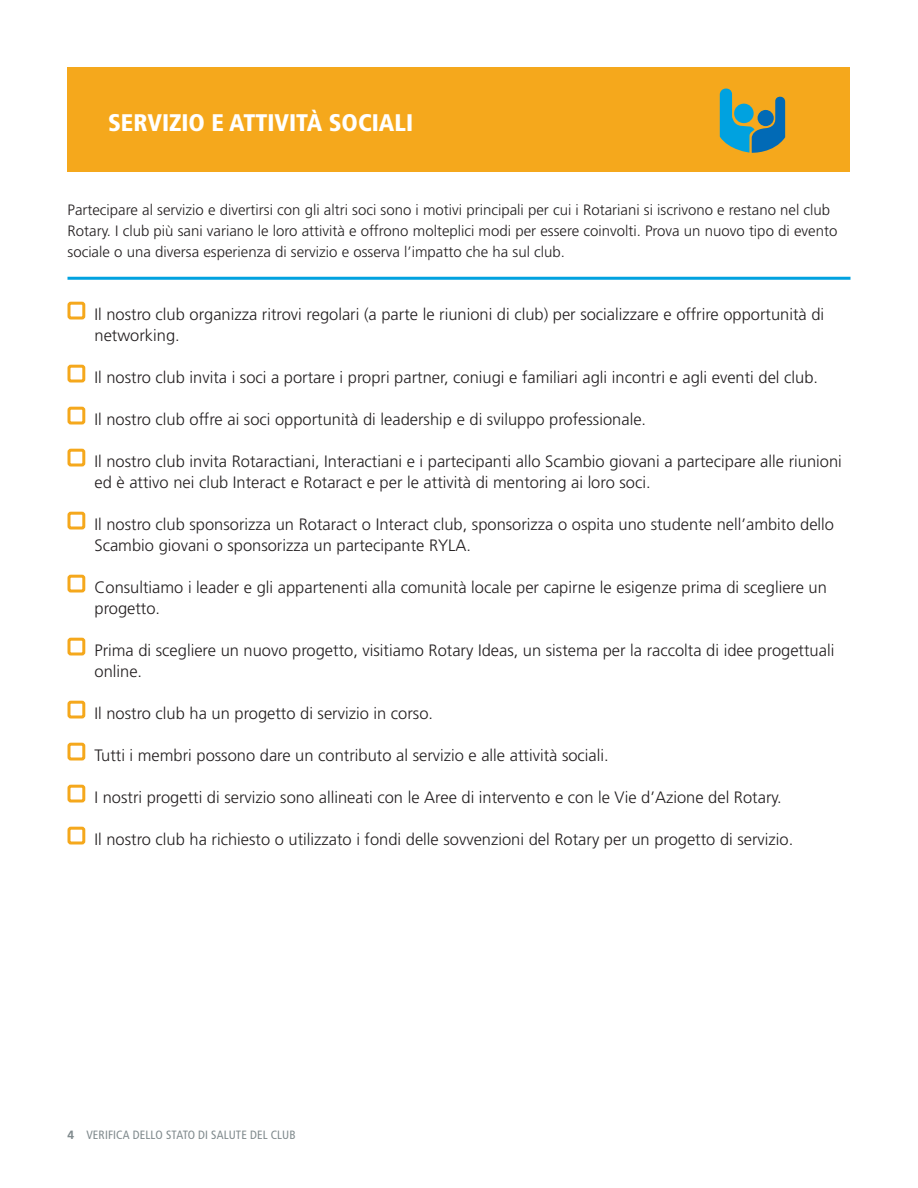
<style>
.page{position:relative;width:918px;height:1188px;background:#fff}
.page>*{position:absolute;margin:0;border:0;box-sizing:border-box;transform-origin:0 0}
.t1{font:900 condensed 24px "Frutiger LT Std";color:#fff}
.t2{font:300 16.5px/21px "Frutiger LT Std";color:#231f20}
.t3{font:300 15px/21px "Frutiger LT Std";color:#231f20}
.t4{font:condensed 12px "Frutiger LT Std";letter-spacing:.01em;color:#808a8d}
.s1{font-weight:700;font-stretch:normal}
</style>
<div class="page">
<div style="left:68px;top:68px;width:782px;height:104px;background:#f5a81c"></div>
<svg style="left:720px;top:88px;width:65px;height:65px"></svg>
<hr style="left:68px;top:277px;width:782px;height:3px;background:#00a2e0">
<div style="left:67px;top:302px;width:18px;height:18px;border:3px solid #f5a81c;border-radius:2px"></div>
<div style="left:67px;top:365px;width:18px;height:17px;border:3px solid #f5a81c;border-radius:2px"></div>
<div style="left:67px;top:407px;width:18px;height:17px;border:3px solid #f5a81c;border-radius:2px"></div>
<div style="left:67px;top:449px;width:18px;height:17px;border:3px solid #f5a81c;border-radius:2px"></div>
<div style="left:67px;top:512px;width:18px;height:18px;border:3px solid #f5a81c;border-radius:2px"></div>
<div style="left:67px;top:575px;width:18px;height:17px;border:3px solid #f5a81c;border-radius:2px"></div>
<div style="left:67px;top:638px;width:18px;height:18px;border:3px solid #f5a81c;border-radius:2px"></div>
<div style="left:67px;top:701px;width:18px;height:17px;border:3px solid #f5a81c;border-radius:2px"></div>
<div style="left:67px;top:743px;width:18px;height:17px;border:3px solid #f5a81c;border-radius:2px"></div>
<div style="left:67px;top:785px;width:18px;height:17px;border:3px solid #f5a81c;border-radius:2px"></div>
<div style="left:67px;top:827px;width:18px;height:17px;border:3px solid #f5a81c;border-radius:2px"></div>
<h1 class="t1" style="left:108px;top:108px;width:307px">SERVIZIO E ATTIVITÀ SOCIALI</h1>
<p class="t3" style="left:68px;top:199px;width:771px">Partecipare al servizio e divertirsi con gli altri soci sono i motivi principali per cui i Rotariani si iscrivono e restano nel club<br>Rotary. I club più sani variano le loro attività e offrono molteplici modi per essere coinvolti. Prova un nuovo tipo di evento sociale o una diversa esperienza di servizio e osserva l’impatto che ha sul club.</p>
<p class="t2" style="left:95px;top:304px;width:731px">Il nostro club organizza ritrovi regolari (a parte le riunioni di club) per socializzare e offrire opportunità di networking.</p>
<p class="t2" style="left:95px;top:367px;width:725px">Il nostro club invita i soci a portare i propri partner, coniugi e familiari agli incontri e agli eventi del club.</p>
<p class="t2" style="left:95px;top:409px;width:553px">Il nostro club offre ai soci opportunità di leadership e di sviluppo professionale.</p>
<p class="t2" style="left:95px;top:451px;width:749px">Il nostro club invita Rotaractiani, Interactiani e i partecipanti allo Scambio giovani a partecipare alle riunioni ed è attivo nei club Interact e Rotaract e per le attività di mentoring ai loro soci.</p>
<p class="t2" style="left:95px;top:514px;width:741px">Il nostro club sponsorizza un Rotaract o Interact club, sponsorizza o ospita uno studente nell’ambito dello<br>Scambio giovani o sponsorizza un partecipante RYLA.</p>
<p class="t2" style="left:95px;top:577px;width:734px">Consultiamo i leader e gli appartenenti alla comunità locale per capirne le esigenze prima di scegliere un progetto.</p>
<p class="t2" style="left:95px;top:640px;width:741px">Prima di scegliere un nuovo progetto, visitiamo Rotary Ideas, un sistema per la raccolta di idee progettuali online.</p>
<p class="t2" style="left:95px;top:703px;width:340px">Il nostro club ha un progetto di servizio in corso.</p>
<p class="t2" style="left:95px;top:745px;width:516px">Tutti i membri possono dare un contributo al servizio e alle attività sociali.</p>
<p class="t2" style="left:95px;top:787px;width:689px">I nostri progetti di servizio sono allineati con le Aree di intervento e con le Vie d’Azione del Rotary.</p>
<p class="t2" style="left:95px;top:829px;width:700px">Il nostro club ha richiesto o utilizzato i fondi delle sovvenzioni del Rotary per un progetto di servizio.</p>
<p class="t4" style="left:68px;top:1128px;width:230px"><span class="s1">4</span> VERIFICA DELLO STATO DI SALUTE DEL CLUB</p>
</div>
